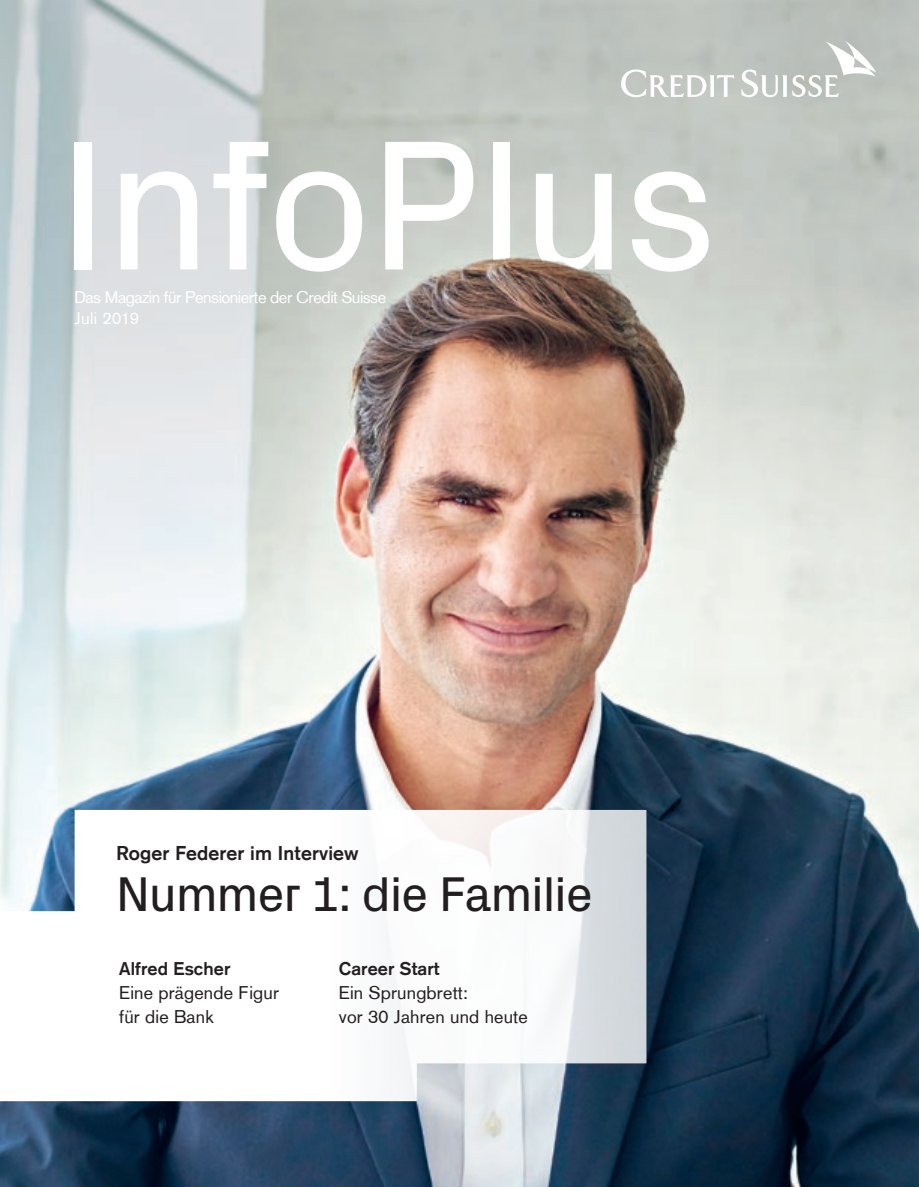
<style>
.page{position:relative;width:919px;height:1187px;background:#fff}
.page>*{position:absolute;margin:0;border:0;box-sizing:border-box;transform-origin:0 0}
.t1{font:187.5px "Credit Suisse Headline";color:#fff}
.t2{font:49.5px "Credit Suisse Headline";color:#231f20}
.t3{font:700 19.5px "Credit Suisse Type";letter-spacing:.01em;color:#231f20}
.t4{font:18px/24px "Credit Suisse Type";letter-spacing:.01em;color:#231f20}
.t5{font:700 18px "Credit Suisse Type";letter-spacing:.01em;color:#231f20}
.t6{font:16.5px/21px "Credit Suisse Type";letter-spacing:-.03em;color:#fff}
</style>
<div class="page">
<img style="left:0;top:468px;width:918px;height:718px">
<svg style="left:0;top:809px;width:646px;height:292px"></svg>
<img style="left:0;top:0;width:918px;height:468px">
<h1 class="t1" style="left:59px;top:70px;width:657px">InfoPlus</h1>
<p class="t6" style="left:74px;top:287px;width:313px">Das Magazin für Pensionierte der Credit Suisse<br>Juli 2019</p>
<p class="t3" style="left:116px;top:841px;width:244px">Roger Federer im Interview</p>
<h2 class="t2" style="left:116px;top:858px;width:477px">Nummer 1: die Familie</h2>
<p class="t5" style="left:119px;top:957px;width:113px">Alfred Escher</p>
<p class="t4" style="left:119px;top:980px;width:161px">Eine prägende Figur für die Bank</p>
<p class="t5" style="left:339px;top:957px;width:102px">Career Start</p>
<p class="t4" style="left:339px;top:980px;width:190px">Ein Sprungbrett:<br>vor 30 Jahren und heute</p>
</div>
